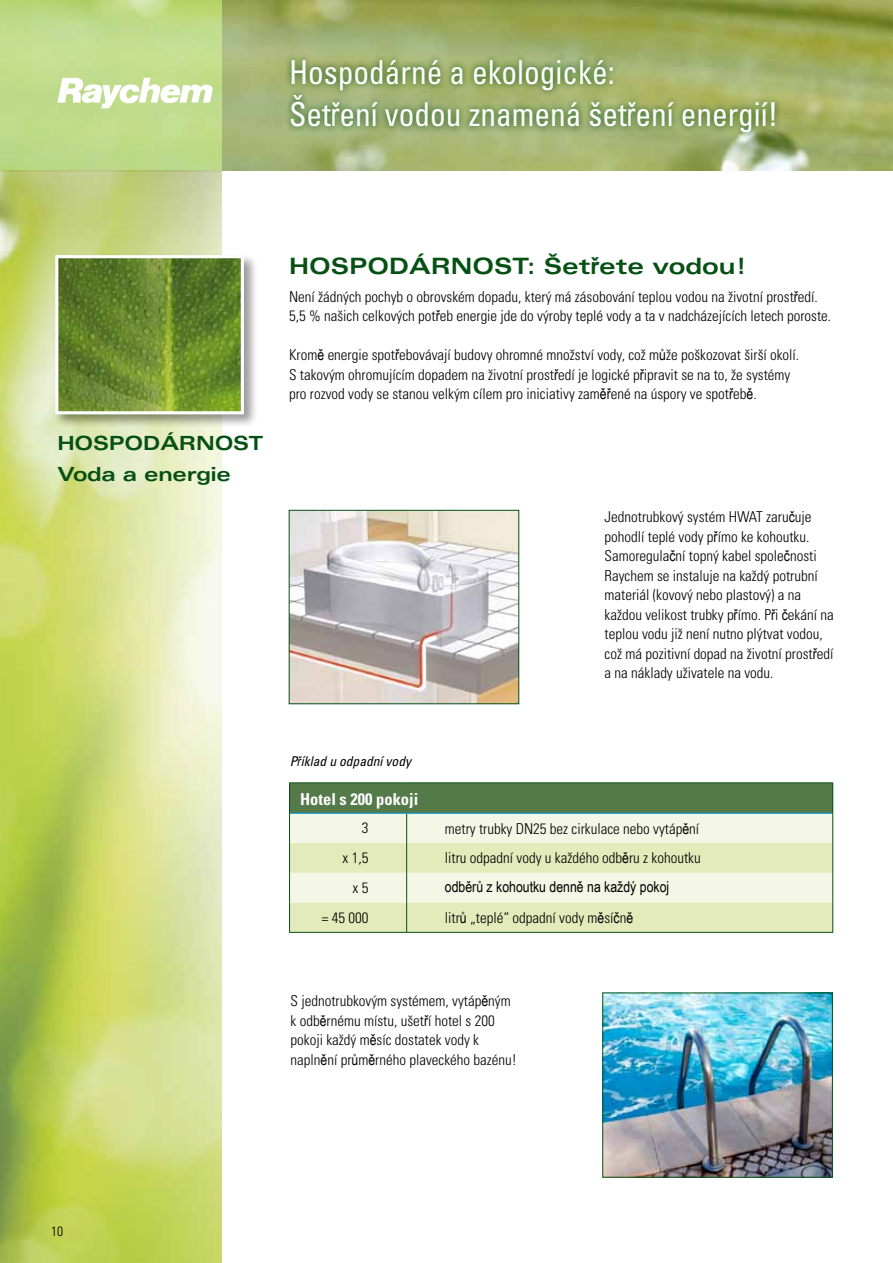
<style>
.page{position:relative;width:893px;height:1263px;background:#fff}
.page>*{position:absolute;margin:0;border:0;box-sizing:border-box;transform-origin:0 0}
.t1{font:condensed 33px/42px "Univers";color:#fff;scale:.95 1}
.t2{font:700 expanded 22.5px "Univers";color:#065014}
.t3{font:700 expanded 19.5px/31.3px "Univers";letter-spacing:-.01em;color:#065014}
.t4{font:700 condensed 16.5px "Univers";color:#fff}
.t5{font:300 condensed 15px/19.5px "Univers";color:#000}
.t6{font:15px "Arial Narrow";color:#000}
.t7{font:italic condensed 13.5px "Univers";color:#000}
.t8{font:300 condensed 13.5px "Univers";color:#000}
.s1{font-family:"Arial Narrow";font-stretch:normal}
.s2{font-family:"Arial";font-stretch:normal}
.s3{font-family:"Arial Narrow";font-weight:400;font-stretch:normal}
</style>
<div class="page">
<img style="left:221px;top:0;width:672px;height:170px">
<svg style="left:0;top:0;width:221px;height:170px;background:#bfdb8a"></svg>
<svg style="left:57px;top:78px;width:156px;height:30px"></svg>
<img style="left:0;top:170px;width:221px;height:1093px">
<div style="left:53px;top:253px;width:205px;height:175px;background:#000;opacity:.4"></div>
<img style="left:59px;top:259px;width:181px;height:151px">
<div style="left:55px;top:255px;width:189px;height:159px;border:3px solid #fff"></div>
<div style="left:284px;top:53px;width:498px;height:87px;background:#065014;opacity:.9"></div>
<img style="left:604px;top:994px;width:227px;height:181px">
<div style="left:602px;top:992px;width:231px;height:185px;border:1px solid #065014"></div>
<img style="left:291px;top:512px;width:226px;height:190px">
<div style="left:289px;top:510px;width:230px;height:194px;border:1px solid #065014"></div>
<div style="left:290px;top:783px;width:543px;height:30px;background:#537a48"></div>
<div style="left:290px;top:814px;width:542px;height:29px;background:#f4f7e5"></div>
<svg style="left:290px;top:843px;width:542px;height:89px;background:#e8eec8"></svg>
<hr style="left:290px;top:813px;width:117px;height:1px;background:#009ee3">
<hr style="left:407px;top:813px;width:425px;height:1px;background:#009ee3">
<hr style="left:289px;top:782px;width:118px;height:1px;background:#065014">
<hr style="left:289px;top:783px;width:1px;height:30px;background:#065014">
<hr style="left:407px;top:782px;width:426px;height:1px;background:#065014">
<hr style="left:832px;top:783px;width:1px;height:30px;background:#065014">
<hr style="left:289px;top:813px;width:1px;height:30px;background:#065014">
<hr style="left:832px;top:813px;width:1px;height:30px;background:#065014">
<hr style="left:289px;top:843px;width:1px;height:30px;background:#065014">
<hr style="left:832px;top:843px;width:1px;height:30px;background:#065014">
<svg style="left:289px;top:873px;width:1px;height:29px"></svg>
<svg style="left:832px;top:873px;width:1px;height:29px"></svg>
<hr style="left:289px;top:902px;width:1px;height:30px;background:#065014">
<hr style="left:832px;top:902px;width:1px;height:30px;background:#065014">
<hr style="left:289px;top:932px;width:118px;height:1px;background:#065014">
<hr style="left:407px;top:932px;width:426px;height:1px;background:#065014">
<svg style="left:406px;top:814px;width:1px;height:29px"></svg>
<hr style="left:406px;top:843px;width:1px;height:30px;background:#065014">
<svg style="left:406px;top:873px;width:1px;height:29px"></svg>
<hr style="left:406px;top:902px;width:1px;height:30px;background:#065014">
<h1 class="t1" style="left:289px;top:51px;width:516px">Hospodárné a ekologické:<br>Šet<span class="s1">ř</span>ení vodou znamená šet<span class="s1">ř</span>ení energií!</h1>
<h3 class="t3" style="left:57px;top:427px;width:207px">HOSPODÁRNOST<br>Voda a energie</h3>
<h2 class="t2" style="left:289px;top:253px;width:460px">HOSPODÁRNOST: Šet<span class="s2">ř</span>ete vodou!</h2>
<p class="t5" style="left:289px;top:287px;width:544px">Není žádných pochyb o obrovském dopadu, který má zásobování teplou vodou na životní prost<span class="s3">ř</span>edí.<br>5,5 % našich celkových pot<span class="s3">ř</span>eb energie jde do výroby teplé vody a ta v nadcházejících letech poroste.</p>
<p class="t5" style="left:289px;top:345px;width:512px">Krom<span class="s3">ě</span> energie spot<span class="s3">ř</span>ebovávají budovy ohromné množství vody, což m<span class="s3">ů</span>že poškozovat širší okolí.<br>S takovým ohromujícím dopadem na životní prost<span class="s3">ř</span>edí je logické p<span class="s3">ř</span>ipravit se na to, že systémy pro rozvod vody se stanou velkým cílem pro iniciativy zam<span class="s3">ěř</span>ené na úspory ve spot<span class="s3">ř</span>eb<span class="s3">ě</span>.</p>
<p class="t5" style="left:604px;top:507px;width:231px">Jednotrubkový systém HWAT zaru<span class="s3">č</span>uje pohodlí teplé vody p<span class="s3">ř</span>ímo ke kohoutku.<br>Samoregula<span class="s3">č</span>ní topný kabel spole<span class="s3">č</span>nosti Raychem se instaluje na každý potrubní materiál (kovový nebo plastový) a na každou velikost trubky p<span class="s3">ř</span>ímo. P<span class="s3">ř</span>i <span class="s3">č</span>ekání na teplou vodu již není nutno plýtvat vodou, což má pozitivní dopad na životní prost<span class="s3">ř</span>edí a na náklady uživatele na vodu.</p>
<p class="t7" style="left:290px;top:752px;width:123px">P<span class="s1">ř</span>íklad u odpadní vody</p>
<p class="t4" style="left:300px;top:789px;width:120px">Hotel s 200 pokoji</p>
<p class="t5" style="left:362px;top:818px;width:8px">3</p>
<p class="t5" style="left:445px;top:819px;width:256px">metry trubky DN25 bez cirkulace nebo vytáp<span class="s3">ě</span>ní</p>
<p class="t5" style="left:343px;top:848px;width:27px">x 1,5</p>
<p class="t5" style="left:445px;top:848px;width:257px">litru odpadní vody u každého odb<span class="s3">ě</span>ru z kohoutku</p>
<p class="t5" style="left:353px;top:878px;width:17px">x 5</p>
<p class="t6" style="left:445px;top:876px;width:226px">odběrů z kohoutku denně na každý pokoj</p>
<p class="t5" style="left:322px;top:908px;width:48px">= 45 000</p>
<p class="t5" style="left:445px;top:908px;width:190px">litr<span class="s3">ů</span> „teplé“ odpadní vody m<span class="s3">ě</span>sí<span class="s3">č</span>n<span class="s3">ě</span></p>
<p class="t5" style="left:291px;top:991px;width:228px">S jednotrubkovým systémem, vytáp<span class="s3">ě</span>ným k odb<span class="s3">ě</span>rnému místu, ušet<span class="s3">ř</span>í hotel s 200 pokoji každý m<span class="s3">ě</span>síc dostatek vody k napln<span class="s3">ě</span>ní pr<span class="s3">ů</span>m<span class="s3">ě</span>rného plaveckého bazénu!</p>
<p class="t8" style="left:51px;top:1223px;width:13px">10</p>
</div>
